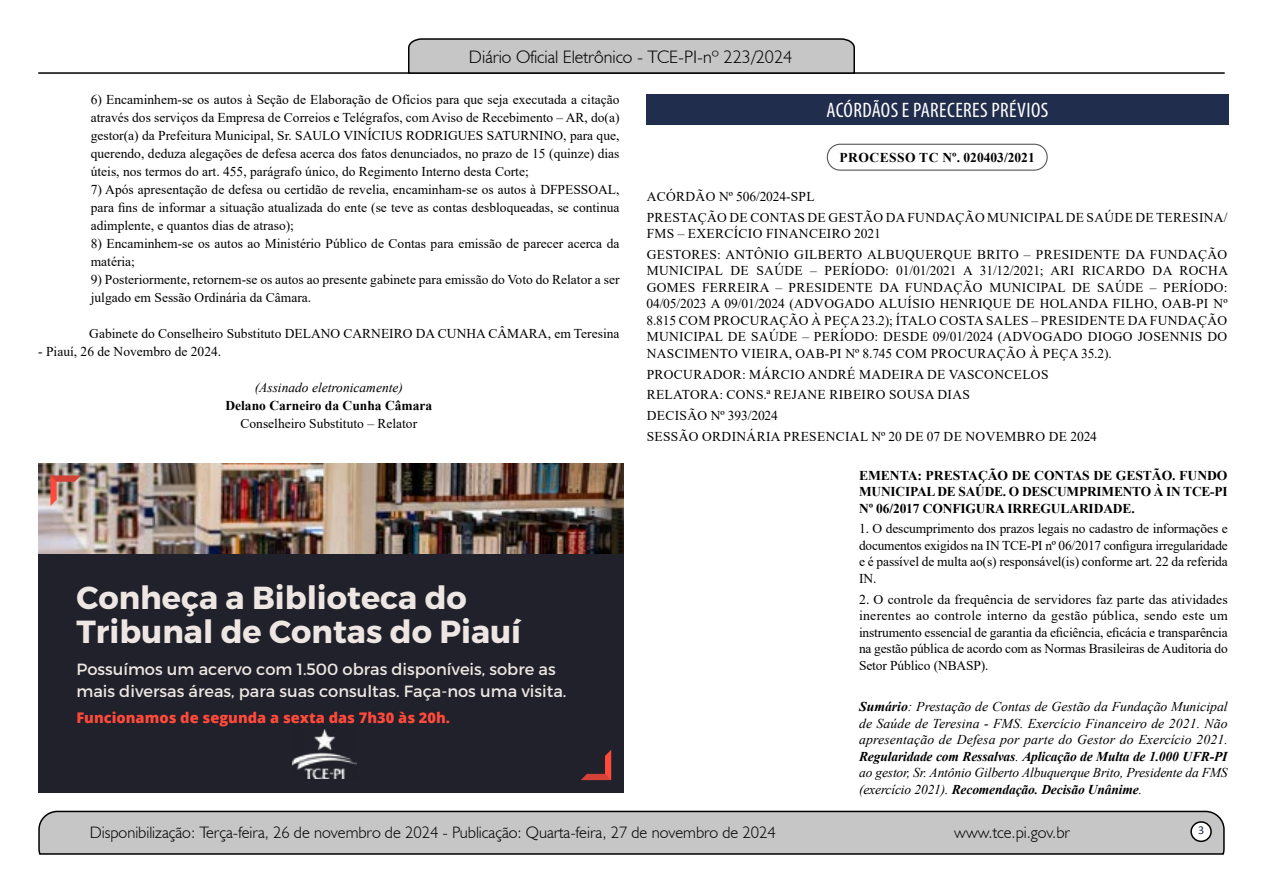
<style>
.page{position:relative;width:1263px;height:893px;background:#fff}
.page>*{position:absolute;margin:0;border:0;box-sizing:border-box;transform-origin:0 0}
.t1{font:700 31.95px/34.8px "Montserrat";color:#ede6e2}
.t2{font:condensed 21px "Myriad Pro";letter-spacing:.02em;color:#fff}
.t3{font:300 18px "Humanist 521 BT";color:#000}
.t4{font:300 16.5px "Humanist 521 BT";color:#000}
.t5{font:16.2px/22.5px "Montserrat";color:#ede6e2}
.t6{font:800 14.7px "Open Sans";color:#ff4a3b}
.t7{font:13.5px/16.5px "Times New Roman";color:#000;text-align:justify}
.t8{font:italic 13.5px/16.5px "Times New Roman";letter-spacing:-.01em;color:#000;text-align:justify}
.t9{font:13.5px/20.7px "Times New Roman";letter-spacing:.025em;color:#000}
.t10{font:700 13.5px/16.5px "Times New Roman";letter-spacing:-.01em;color:#000;text-align:justify}
.t11{font:700 13.5px "Times New Roman";letter-spacing:.02em;color:#000}
.t12{font:12px "Calibri";color:#212d4c}
.s1{font-weight:700}
</style>
<div class="page">
<svg style="left:38px;top:810px;width:1187px;height:45px;background:#b9b9b9"></svg>
<div style="left:1191px;top:822px;width:20px;height:19px;background:#fff;border-radius:50%"></div>
<div style="left:1190px;top:821px;width:22px;height:21px;border:2px solid #000;border-radius:50%"></div>
<hr style="left:38px;top:72px;width:1187px;height:2px;background:#000">
<svg style="left:407px;top:38px;width:449px;height:36px;background:#b4b4b4"></svg>
<div style="left:646px;top:94px;width:582px;height:31px;background:#212d4c"></div>
<div style="left:827px;top:144px;width:221px;height:27px;border:1px solid #575756;border-radius:13px"></div>
<div style="left:38px;top:463px;width:585px;height:329px;background:#20212a"></div>
<img style="left:38px;top:463px;width:585px;height:90px">
<svg style="left:50px;top:475px;width:31px;height:31px"></svg>
<svg style="left:581px;top:750px;width:30px;height:30px"></svg>
<img style="left:293px;top:730px;width:63px;height:48px">
<h3 class="t3" style="left:469px;top:46px;width:325px">Diário Oficial Eletrônico - TCE-PI-nº 223/2024</h3>
<p class="t7" style="left:91px;top:90px;width:530px;line-height:18px">6) Encaminhem-se os autos à Seção de Elaboração de Ofícios para que seja executada a citação através dos serviços da Empresa de Correios e Telégrafos, com Aviso de Recebimento – AR, do(a) gestor(a) da Prefeitura Municipal, Sr. SAULO VINÍCIUS RODRIGUES SATURNINO, para que, querendo, deduza alegações de defesa acerca dos fatos denunciados, no prazo de 15 (quinze) dias úteis, nos termos do art. 455, parágrafo único, do Regimento Interno desta Corte;</p>
<p class="t7" style="left:91px;top:180px;width:530px;line-height:18px">7) Após apresentação de defesa ou certidão de revelia, encaminham-se os autos à DFPESSOAL, para fins de informar a situação atualizada do ente (se teve as contas desbloqueadas, se continua adimplente, e quantos dias de atraso);</p>
<p class="t7" style="left:91px;top:234px;width:530px;line-height:18px">8) Encaminhem-se os autos ao Ministério Público de Contas para emissão de parecer acerca da matéria;</p>
<p class="t7" style="left:91px;top:270px;width:530px;line-height:18px">9) Posteriormente, retornem-se os autos ao presente gabinete para emissão do Voto do Relator a ser julgado em Sessão Ordinária da Câmara.</p>
<p class="t7" style="left:89px;top:325px;width:532px">Gabinete do Conselheiro Substituto DELANO CARNEIRO DA CUNHA CÂMARA, em Teresina</p>
<p class="t7" style="left:38px;top:343px;width:184px">- Piauí, 26 de Novembro de 2024.</p>
<p class="t8" style="left:255px;top:379px;width:150px">(Assinado eletronicamente)</p>
<p class="t10" style="left:225px;top:397px;width:208px">Delano Carneiro da Cunha Câmara</p>
<p class="t7" style="left:241px;top:415px;width:178px">Conselheiro Substituto – Relator</p>
<h2 class="t2" style="left:826px;top:98px;width:223px">ACÓRDÃOS E PARECERES PRÉVIOS</h2>
<p class="t11" style="left:839px;top:148px;width:197px">PROCESSO TC Nº. 020403/2021</p>
<p class="t9" style="left:647px;top:186px;width:582px">ACÓRDÃO Nº 506/2024-SPL<br>PRESTAÇÃO DE CONTAS DE GESTÃO DA FUNDAÇÃO MUNICIPAL DE SAÚDE DE TERESINA/</p>
<p class="t9" style="left:647px;top:223px;width:582px">FMS – EXERCÍCIO FINANCEIRO 2021<br>GESTORES: ANTÔNIO GILBERTO ALBUQUERQUE BRITO – PRESIDENTE DA FUNDAÇÃO</p>
<p class="t7" style="left:646px;top:262px;width:583px">MUNICIPAL DE SAÚDE – PERÍODO: 01/01/2021 A 31/12/2021; ARI RICARDO DA ROCHA GOMES FERREIRA – PRESIDENTE DA FUNDAÇÃO MUNICIPAL DE SAÚDE – PERÍODO:<br>04/05/2023 A 09/01/2024 (ADVOGADO ALUÍSIO HENRIQUE DE HOLANDA FILHO, OAB-PI Nº 8.815 COM PROCURAÇÃO À PEÇA 23.2); ÍTALO COSTA SALES – PRESIDENTE DA FUNDAÇÃO MUNICIPAL DE SAÚDE – PERÍODO: DESDE 09/01/2024 (ADVOGADO DIOGO JOSENNIS DO NASCIMENTO VIEIRA, OAB-PI Nº 8.745 COM PROCURAÇÃO À PEÇA 35.2).</p>
<p class="t9" style="left:647px;top:363px;width:452px">PROCURADOR: MÁRCIO ANDRÉ MADEIRA DE VASCONCELOS RELATORA: CONS.ª REJANE RIBEIRO SOUSA DIAS<br>DECISÃO Nº 393/2024<br>SESSÃO ORDINÁRIA PRESENCIAL Nº 20 DE 07 DE NOVEMBRO DE 2024</p>
<p class="t10" style="left:859px;top:466px;width:370px">EMENTA: PRESTAÇÃO DE CONTAS DE GESTÃO. FUNDO MUNICIPAL DE SAÚDE. O DESCUMPRIMENTO À IN TCE-PI Nº 06/2017 CONFIGURA IRREGULARIDADE.</p>
<p class="t7" style="left:859px;top:520px;width:370px">1. O descumprimento dos prazos legais no cadastro de informações e documentos exigidos na IN TCE-PI nº 06/2017 configura irregularidade e é passível de multa ao(s) responsável(is) conforme art. 22 da referida IN.</p>
<p class="t7" style="left:859px;top:590px;width:370px">2. O controle da frequência de servidores faz parte das atividades inerentes ao controle interno da gestão pública, sendo este um instrumento essencial de garantia da eficiência, eficácia e transparência na gestão pública de acordo com as Normas Brasileiras de Auditoria do Setor Público (NBASP).</p>
<p class="t8" style="left:859px;top:698px;width:370px"><span class="s1">Sumário</span>: Prestação de Contas de Gestão da Fundação Municipal de Saúde de Teresina - FMS. Exercício Financeiro de 2021. Não apresentação de Defesa por parte do Gestor do Exercício 2021.<br><span class="s1">Regularidade com Ressalvas</span>. <span class="s1">Aplicação de Multa de 1.000 UFR-PI </span>ao gestor, Sr. Antônio Gilberto Albuquerque Brito, Presidente da FMS (exercício 2021). <span class="s1">Recomendação. Decisão Unânime</span>.</p>
<h1 class="t1" style="left:76px;top:580px;width:446px">Conheça a Biblioteca do<br>Tribunal de Contas do Piauí</h1>
<p class="t5" style="left:76px;top:658px;width:492px">Possuímos um acervo com 1.500 obras disponíveis, sobre as mais diversas áreas, para suas consultas. Faça-nos uma visita.</p>
<p class="t6" style="left:76px;top:707px;width:375px">Funcionamos de segunda a sexta das 7h30 às 20h.</p>
<p class="t4" style="left:90px;top:822px;width:688px">Disponibilização: Terça-feira, 26 de novembro de 2024 - Publicação: Quarta-feira, 27 de novembro de 2024</p>
<p class="t4" style="left:954px;top:822px;width:117px">www.tce.pi.gov.br</p>
<p class="t12" style="left:1198px;top:821px;width:8px">3</p>
</div>
